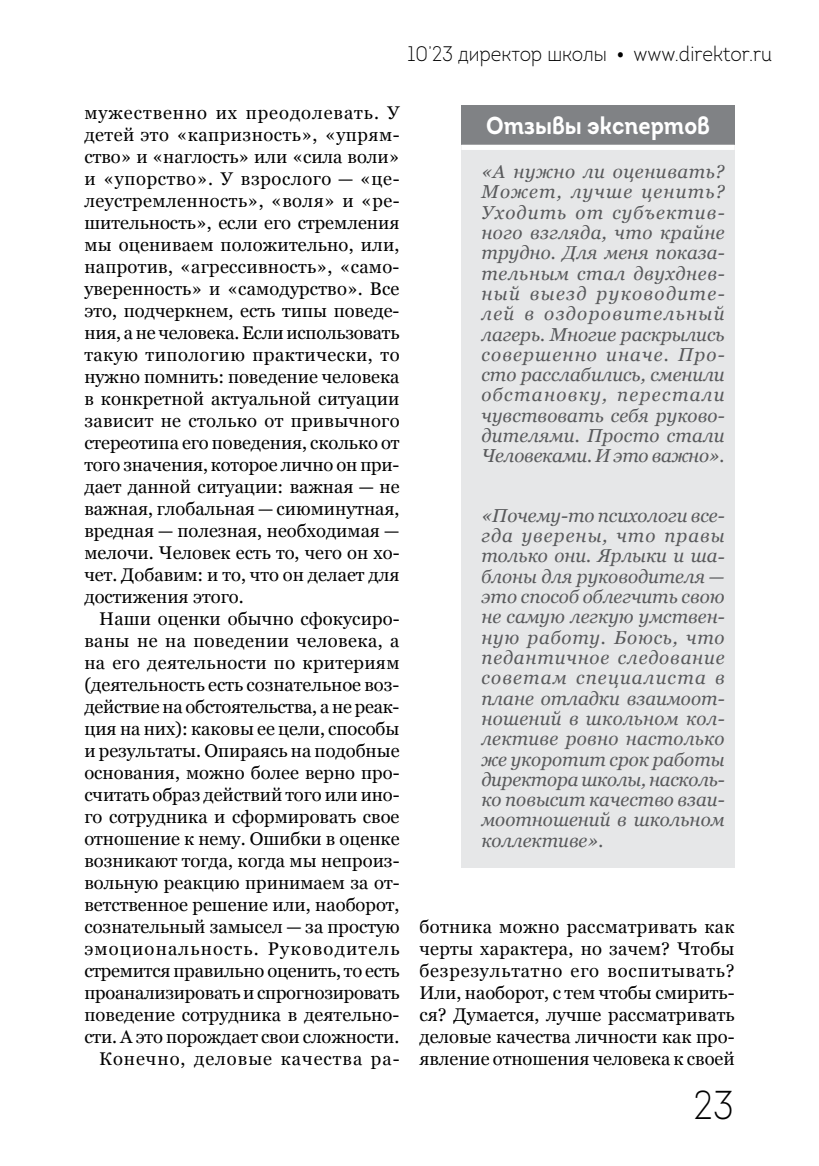
<style>
.page{position:relative;width:819px;height:1166px;background:#fff}
.page>*{position:absolute;margin:0;border:0;box-sizing:border-box;transform-origin:0 0}
.t1{font:300 40.25px "Intro";color:#000;scale:.9 1}
.t2{font:24.5px "Intro Bold Alt";color:#fff;scale:.9 1}
.t3{font:300 21px "Intro";color:#000;scale:.9 1}
.t4{font:italic 18.72px/20.3px "Georgia";color:#58595b;text-align:justify}
.t5{font:18.38px/22.1px "Georgia";color:#000;text-align:justify}
.s1{font-family:"Georgia";font-weight:400}
</style>
<div class="page">
<div style="left:461px;top:142px;width:273px;height:726px;background:#e6e7e8"></div>
<div style="left:461px;top:105px;width:273px;height:40px;background:#808285"></div>
<div style="left:461px;top:145px;width:273px;height:5px;background:#fff"></div>
<p class="t3" style="left:407px;top:41px;width:406px">10’23 директор школы <span class="s1">•</span> www.direktor.ru</p>
<p class="t5" style="left:84px;top:102px;width:317px">мужественно их преодолевать. У детей это «капризность», «упрям&shy;ство» и «наглость» или «сила воли» и «упорство». У взрослого — «це&shy;леустремленность», «воля» и «ре&shy;шительность», если его стремления мы оцениваем положительно, или, напротив, «агрессивность», «само&shy;уверенность» и «самодурство». Все это, подчеркнем, есть типы поведе&shy;ния, а не человека. Если использовать такую типологию практически, то нужно помнить: поведение человека в конкретной актуальной ситуации зависит не столько от привычного стереотипа его поведения, сколько от того значения, которое лично он при&shy;дает данной ситуации: важная — не важная, глобальная — сиюминутная, вредная — полезная, необходимая — мелочи. Человек есть то, чего он хо&shy;чет. Добавим: и то, что он делает для достижения этого.</p>
<p class="t5" style="left:84px;top:608px;width:317px;text-align:right">Наши оценки обычно сфокусиро&shy;ваны не на поведении человека, а на его деятельности по критериям (деятельность есть сознательное воз&shy;действие на обстоятельства, а не реак&shy;ция на них): каковы ее цели, способы и результаты. Опираясь на подобные основания, можно более верно про&shy;считать образ действий того или ино&shy;го сотрудника и сформировать свое отношение к нему. Ошибки в оценке возникают тогда, когда мы непроиз&shy;вольную реакцию принимаем за от&shy;ветственное решение или, наоборот, сознательный замысел — за простую эмоциональность. Руководитель стремится правильно оценить, то есть проанализировать и спрогнозировать поведение сотрудника в деятельно&shy;сти. А это порождает свои сложности.<br>Конечно, деловые качества ра-</p>
<h2 class="t2" style="left:486px;top:110px;width:250px">Отзывы экспертов</h2>
<p class="t4" style="left:481px;top:161px;width:245px">«А нужно ли оценивать?<br>Может, лучше ценить?<br>Уходить от субъектив&shy;ного взгляда, что крайне трудно. Для меня показа&shy;тельным стал двухднев&shy;ный выезд руководите&shy;лей в оздоровительный лагерь. Многие раскрылись совершенно иначе. Про&shy;сто расслабились, сменили обстановку, перестали чувствовать себя руково&shy;дителями. Просто стали Человеками. И это важно».</p>
<p class="t4" style="left:481px;top:505px;width:245px">«Почему-то психологи все&shy;гда уверены, что правы только они. Ярлыки и ша&shy;блоны для руководителя — это способ облегчить свою не самую легкую умствен&shy;ную работу. Боюсь, что педантичное следование советам специалиста в плане отладки взаимоот&shy;ношений в школьном кол&shy;лективе ровно настолько же укоротит срок работы директора школы, насколь&shy;ко повысит качество взаи&shy;моотношений в школьном коллективе».</p>
<p class="t5" style="left:419px;top:916px;width:317px">ботника можно рассматривать как черты характера, но зачем? Чтобы безрезультатно его воспитывать?<br>Или, наоборот, с тем чтобы смирить&shy;ся? Думается, лучше рассматривать деловые качества личности как про&shy;явление отношения человека к своей</p>
<h1 class="t1" style="left:693px;top:1079px;width:46px">23</h1>
</div>
